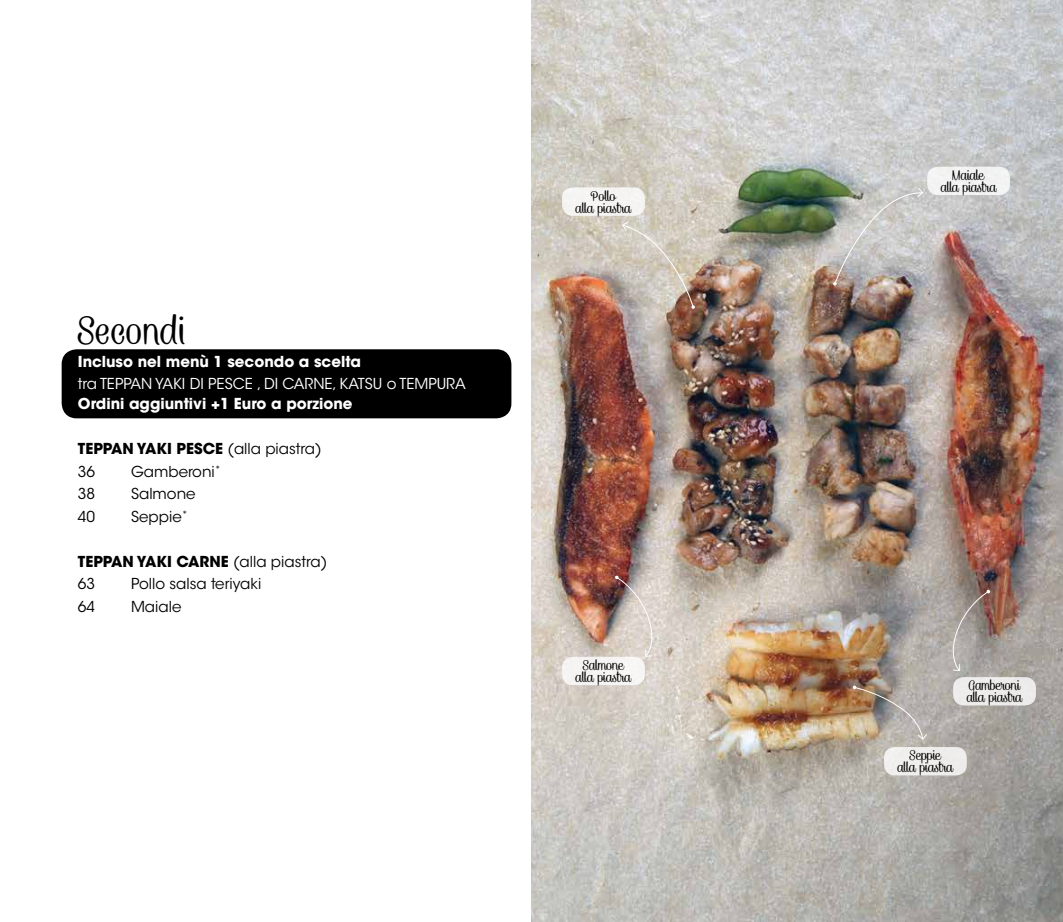
<style>
.page{position:relative;width:1063px;height:922px;background:#fff}
.page>*{position:absolute;margin:0;border:0;box-sizing:border-box;transform-origin:0 0}
.t1{font:45px "Caneletter Sans Personal Use";color:#000}
.t2{font:16px/12px "Caneletter Script Personal Use";color:#000;text-align:center}
.t3{font:700 15px "ITC Avant Garde Std";color:#fff}
.t4{font:700 15px/22.5px "ITC Avant Garde Std";color:#000}
.t5{font:15px "ITC Avant Garde Std";color:#000}
.t6{font:15px "ITC Avant Garde Std";color:#fff}
.s1{font-weight:400}
</style>
<div class="page">
<div style="left:62px;top:349px;width:449px;height:69px;background:#000;border-radius:15px"></div>
<img style="left:531px;top:0;width:532px;height:921px">
<img style="left:853px;top:685px;width:75px;height:55px">
<svg style="left:833px;top:187px;width:91px;height:98px;background:#c0bfbb"></svg>
<svg style="left:621px;top:221px;width:74px;height:88px;background:#cbc2b6"></svg>
<svg style="left:615px;top:575px;width:42px;height:82px;background:#cbc0ba"></svg>
<svg style="left:948px;top:589px;width:42px;height:82px;background:#a29994"></svg>
<div style="left:562px;top:656px;width:83px;height:29px;background:#f6f5f3;border-radius:11px"></div>
<div style="left:953px;top:677px;width:83px;height:28px;background:#eeedec;border-radius:11px"></div>
<div style="left:884px;top:746px;width:83px;height:29px;background:#efeeed;border-radius:11px"></div>
<div style="left:562px;top:187px;width:83px;height:29px;background:#f5f4f2;border-radius:11px"></div>
<div style="left:927px;top:167px;width:83px;height:28px;background:#f3f3f3;border-radius:11px"></div>
<h1 class="t1" style="left:78px;top:308px;width:110px">Secondi</h1>
<p class="t3" style="left:78px;top:351px;width:284px">Incluso nel menù 1 secondo a scelta</p>
<p class="t6" style="left:78px;top:374px;width:389px">tra TEPPAN YAKI DI PESCE , DI CARNE, KATSU o TEMPURA</p>
<p class="t3" style="left:78px;top:393px;width:276px">Ordini aggiuntivi +1 Euro a porzione</p>
<p class="t4" style="left:78px;top:437px;width:245px">TEPPAN YAKI PESCE <span class="s1">(alla piastra)<br>36</span></p>
<p class="t5" style="left:131px;top:462px;width:91px">Gamberoni<sup>*</sup></p>
<p class="t5" style="left:78px;top:484px;width:19px">38</p>
<p class="t5" style="left:131px;top:484px;width:66px">Salmone</p>
<p class="t5" style="left:78px;top:507px;width:19px">40</p>
<p class="t5" style="left:131px;top:507px;width:58px">Seppie<sup>*</sup></p>
<p class="t4" style="left:78px;top:549px;width:251px">TEPPAN YAKI CARNE <span class="s1">(alla piastra)<br>63</span></p>
<p class="t5" style="left:131px;top:574px;width:132px">Pollo salsa teriyaki</p>
<p class="t5" style="left:78px;top:597px;width:19px">64</p>
<p class="t5" style="left:131px;top:597px;width:52px">Maiale</p>
<p class="t2" style="left:576px;top:190px;width:57px">Pollo<br>alla piastra</p>
<p class="t2" style="left:576px;top:659px;width:57px">Salmone alla piastra</p>
<p class="t2" style="left:941px;top:170px;width:57px">Maiale<br>alla piastra</p>
<p class="t2" style="left:967px;top:680px;width:57px;text-align:left">Gamberoni alla piastra</p>
<p class="t2" style="left:898px;top:749px;width:57px">Seppie<br>alla piastra</p>
</div>
